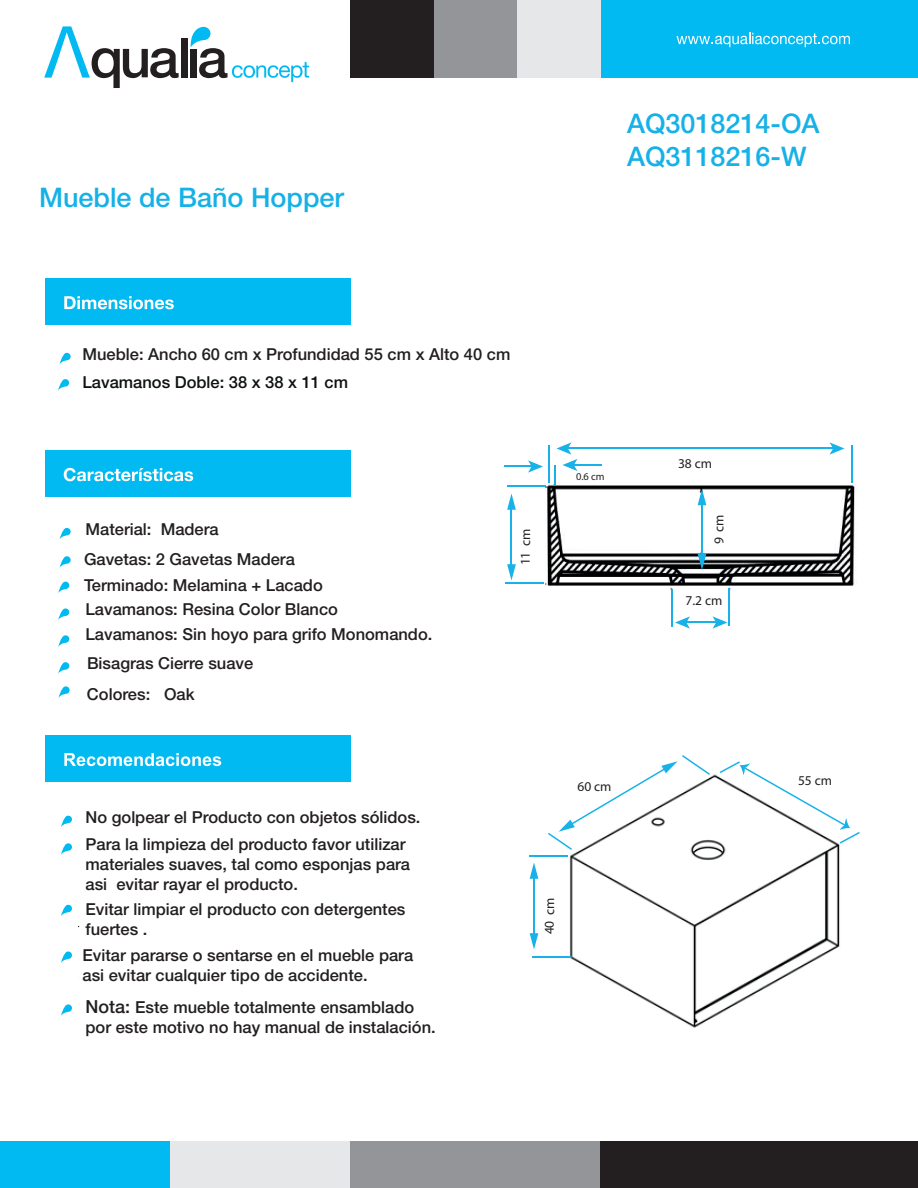
<style>
.page{position:relative;width:918px;height:1188px;background:#fff}
.page>*{position:absolute;margin:0;border:0;box-sizing:border-box;transform-origin:0 0}
.t1{font:500 27px/32.4px "Helvetica Neue LT Std";color:#15b1e7}
.t2{font:500 16.5px/19.8px "Helvetica Neue LT Std";color:#231f20}
.t3{font:500 16.5px "Helvetica Neue LT Std";color:#0e1214}
.t4{font:13.5px "Myriad Pro";color:#231f20}
.t5{font:10.5px "Myriad Pro";color:#231f20}
.s1{font-size:18px}
</style>
<div class="page">
<svg style="left:60px;top:528px;width:11px;height:11px"></svg>
<svg style="left:60px;top:556px;width:11px;height:11px"></svg>
<svg style="left:58px;top:582px;width:11px;height:11px"></svg>
<svg style="left:58px;top:608px;width:11px;height:12px"></svg>
<svg style="left:58px;top:635px;width:11px;height:12px"></svg>
<svg style="left:58px;top:662px;width:11px;height:12px"></svg>
<svg style="left:61px;top:816px;width:11px;height:11px"></svg>
<svg style="left:61px;top:843px;width:11px;height:12px"></svg>
<svg style="left:61px;top:905px;width:11px;height:11px"></svg>
<svg style="left:61px;top:951px;width:11px;height:12px"></svg>
<svg style="left:61px;top:1004px;width:11px;height:12px"></svg>
<div style="left:45px;top:450px;width:305px;height:47px;background:#00baf1"></div>
<svg style="left:64px;top:468px;width:129px;height:13px"></svg>
<div style="left:45px;top:735px;width:305px;height:47px;background:#00baf1"></div>
<svg style="left:64px;top:753px;width:157px;height:13px"></svg>
<svg style="left:60px;top:353px;width:11px;height:11px"></svg>
<svg style="left:58px;top:379px;width:11px;height:12px"></svg>
<div style="left:45px;top:278px;width:305px;height:47px;background:#00baf1"></div>
<svg style="left:64px;top:296px;width:110px;height:13px"></svg>
<div style="left:601px;top:0;width:317px;height:78px;background:#00baf1"></div>
<div style="left:517px;top:0;width:84px;height:78px;background:#e6e7e9"></div>
<div style="left:434px;top:0;width:83px;height:78px;background:#939598"></div>
<div style="left:350px;top:0;width:84px;height:78px;background:#231f20"></div>
<div style="left:181px;top:38px;width:6px;height:39px;background:#231f20"></div>
<svg style="left:44px;top:26px;width:135px;height:62px"></svg>
<svg style="left:191px;top:27px;width:118px;height:55px"></svg>
<svg style="left:676px;top:33px;width:174px;height:14px"></svg>
<div style="left:0;top:1141px;width:172px;height:47px;background:#00baf1"></div>
<div style="left:170px;top:1141px;width:180px;height:47px;background:#e6e7e9"></div>
<div style="left:350px;top:1141px;width:251px;height:47px;background:#939598"></div>
<div style="left:600px;top:1141px;width:318px;height:47px;background:#231f20"></div>
<svg style="left:58px;top:686px;width:12px;height:12px"></svg>
<img style="left:541px;top:771px;width:299px;height:257px">
<img style="left:540px;top:484px;width:317px;height:107px">
<hr style="left:530px;top:856px;width:38px;height:1px;background:#18b2e8">
<hr style="left:532px;top:956px;width:40px;height:2px;background:#18b2e8">
<hr style="left:533px;top:876px;width:2px;height:60px;background:#18b2e8">
<svg style="left:530px;top:863px;width:8px;height:16px"></svg>
<svg style="left:530px;top:933px;width:8px;height:16px"></svg>
<svg style="left:720px;top:761px;width:140px;height:83px"></svg>
<svg style="left:548px;top:755px;width:162px;height:95px"></svg>
<hr style="left:507px;top:485px;width:39px;height:2px;background:#18b2e8">
<hr style="left:506px;top:583px;width:38px;height:1px;background:#18b2e8">
<hr style="left:511px;top:507px;width:1px;height:60px;background:#18b2e8">
<svg style="left:507px;top:493px;width:9px;height:17px"></svg>
<svg style="left:507px;top:564px;width:9px;height:17px"></svg>
<hr style="left:548px;top:446px;width:2px;height:37px;background:#18b2e8">
<hr style="left:851px;top:446px;width:2px;height:37px;background:#18b2e8">
<hr style="left:671px;top:590px;width:2px;height:37px;background:#18b2e8">
<hr style="left:728px;top:588px;width:2px;height:38px;background:#18b2e8">
<hr style="left:686px;top:622px;width:31px;height:1px;background:#18b2e8">
<svg style="left:675px;top:616px;width:15px;height:13px"></svg>
<svg style="left:713px;top:616px;width:15px;height:13px"></svg>
<hr style="left:567px;top:448px;width:267px;height:1px;background:#18b2e8">
<svg style="left:830px;top:442px;width:14px;height:13px"></svg>
<svg style="left:504px;top:460px;width:39px;height:13px"></svg>
<hr style="left:573px;top:464px;width:28px;height:2px;background:#18b2e8">
<svg style="left:554px;top:442px;width:23px;height:42px"></svg>
<hr style="left:701px;top:502px;width:2px;height:55px;background:#18b2e8">
<svg style="left:698px;top:489px;width:8px;height:16px"></svg>
<svg style="left:698px;top:554px;width:8px;height:16px"></svg>
<h1 class="t1" style="left:39px;top:181px;width:307px">Mueble de Baño Hopper</h1>
<h1 class="t1" style="left:627px;top:107px;width:194px">AQ3018214-OA<br>AQ3118216-W</h1>
<p class="t2" style="left:82px;top:344px;width:429px">Mueble: Ancho 60 cm x Profundidad 55 cm x Alto 40 cm</p>
<p class="t3" style="left:82px;top:373px;width:267px">Lavamanos Doble: 38 x 38 x 11 cm</p>
<p class="t2" style="left:84px;top:514px;width:212px;line-height:30px">Material: Madera<br>Gavetas: 2 Gavetas Madera</p>
<p class="t2" style="left:84px;top:573px;width:256px;line-height:24px">Terminado: Melamina + Lacado<br>Lavamanos: Resina Color Blanco</p>
<p class="t2" style="left:86px;top:620px;width:348px;line-height:28.5px">Lavamanos: Sin hoyo para grifo Monomando.<br>Bisagras Cierre suave</p>
<p class="t2" style="left:87px;top:684px;width:109px">Colores: Oak</p>
<p class="t2" style="left:86px;top:804px;width:337px;line-height:27px">No golpear el Producto con objetos sólidos.<br>Para la limpieza del producto favor utilizar</p>
<p class="t2" style="left:86px;top:854px;width:326px">materiales suaves, tal como esponjas para asi evitar rayar el producto.</p>
<p class="t2" style="left:86px;top:899px;width:322px">Evitar limpiar el producto con detergentes fuertes .</p>
<p class="t2" style="left:82px;top:945px;width:332px">Evitar pararse o sentarse en el mueble para asi evitar cualquier tipo de accidente.</p>
<p class="t2" style="left:85px;top:997px;width:352px"><span class="s1">Nota:</span> Este mueble totalmente ensamblado por este motivo no hay manual de instalación.</p>
<p class="t4" style="left:517px;top:565px;width:38px;rotate:-90deg">11 cm</p>
<p class="t5" style="left:576px;top:470px;width:30px">0.6 cm</p>
<p class="t4" style="left:578px;top:778px;width:36px">60 cm</p>
<p class="t4" style="left:541px;top:934px;width:38px;rotate:-90deg">40 cm</p>
<p class="t4" style="left:678px;top:455px;width:36px">38 cm</p>
<p class="t4" style="left:711px;top:544px;width:32px;rotate:-90deg">9 cm</p>
<p class="t4" style="left:686px;top:592px;width:38px">7.2 cm</p>
<p class="t4" style="left:798px;top:772px;width:36px">55 cm</p>
</div>
